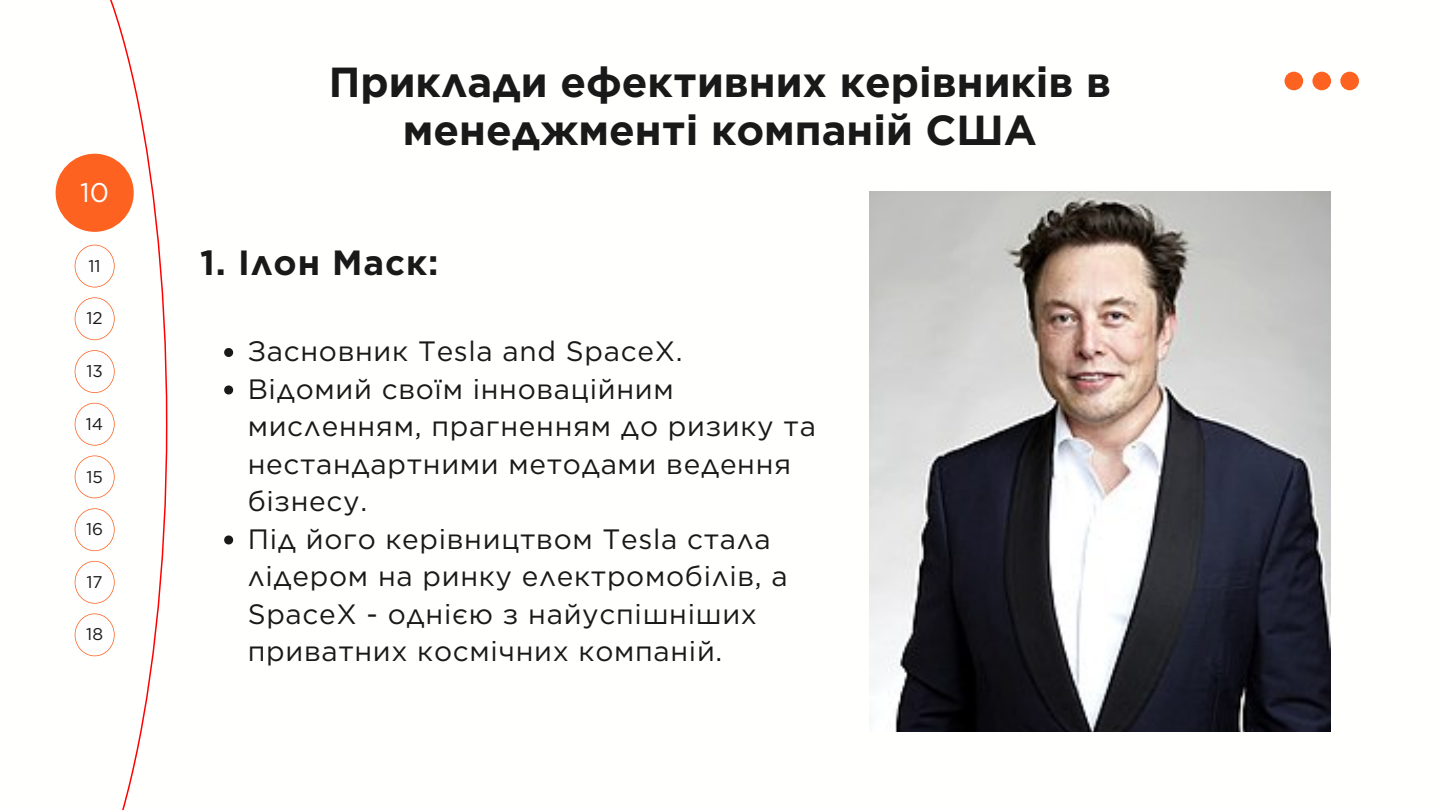
<style>
.page{position:relative;width:1440px;height:810px;background:#fff}
.page>*{position:absolute;margin:0;border:0;box-sizing:border-box;transform-origin:0 0}
.t1{font:700 42px/48px "Gotham";color:#191919;text-align:center}
.t2{font:700 35px "Gotham";letter-spacing:.025em;color:#191919}
.t3{font:28px/37.5px "Gotham";letter-spacing:.025em;color:#191919}
.t4{font:27px "Gotham";color:#fffefe}
.t5{font:17px "Gotham";color:#191919}
</style>
<div class="page">
<svg style="left:55px;top:0;width:112px;height:810px"></svg>
<svg style="left:1285px;top:72px;width:74px;height:18px"></svg>
<div style="left:56px;top:154px;width:78px;height:78px;background:#fd6220;border-radius:50%"></div>
<svg style="left:75px;top:350px;width:39px;height:43px"></svg>
<svg style="left:75px;top:245px;width:39px;height:42px"></svg>
<svg style="left:75px;top:403px;width:39px;height:43px"></svg>
<svg style="left:75px;top:297px;width:39px;height:43px"></svg>
<svg style="left:75px;top:508px;width:39px;height:43px"></svg>
<svg style="left:75px;top:456px;width:39px;height:42px"></svg>
<svg style="left:75px;top:561px;width:39px;height:43px"></svg>
<svg style="left:75px;top:613px;width:39px;height:43px"></svg>
<svg style="left:224px;top:348px;width:9px;height:9px"></svg>
<svg style="left:224px;top:385px;width:9px;height:9px"></svg>
<svg style="left:224px;top:535px;width:9px;height:9px"></svg>
<img style="left:870px;top:191px;width:461px;height:541px">
<p class="t4" style="left:80px;top:177px;width:30px">10</p>
<p class="t5" style="left:89px;top:255px;width:14px">11</p>
<p class="t5" style="left:87px;top:308px;width:18px">12</p>
<p class="t5" style="left:86px;top:361px;width:18px">13</p>
<p class="t5" style="left:86px;top:413px;width:19px">14</p>
<p class="t5" style="left:86px;top:466px;width:18px">15</p>
<p class="t5" style="left:86px;top:519px;width:19px">16</p>
<p class="t5" style="left:87px;top:572px;width:18px">17</p>
<p class="t5" style="left:86px;top:624px;width:18px">18</p>
<h1 class="t1" style="left:329px;top:58px;width:784px">Приклади ефективних керівників в менеджменті компаній США</h1>
<p class="t2" style="left:200px;top:242px;width:240px">1. Ілон Маск:</p>
<p class="t3" style="left:248px;top:333px;width:570px">Засновник Tesla and SpaceX.<br>Відомий своїм інноваційним мисленням, прагненням до ризику та нестандартними методами ведення бізнесу.<br>Під його керівництвом Tesla стала лідером на ринку електромобілів, а<br>SpaceX - однією з найуспішніших приватних космічних компаній.</p>
</div>
